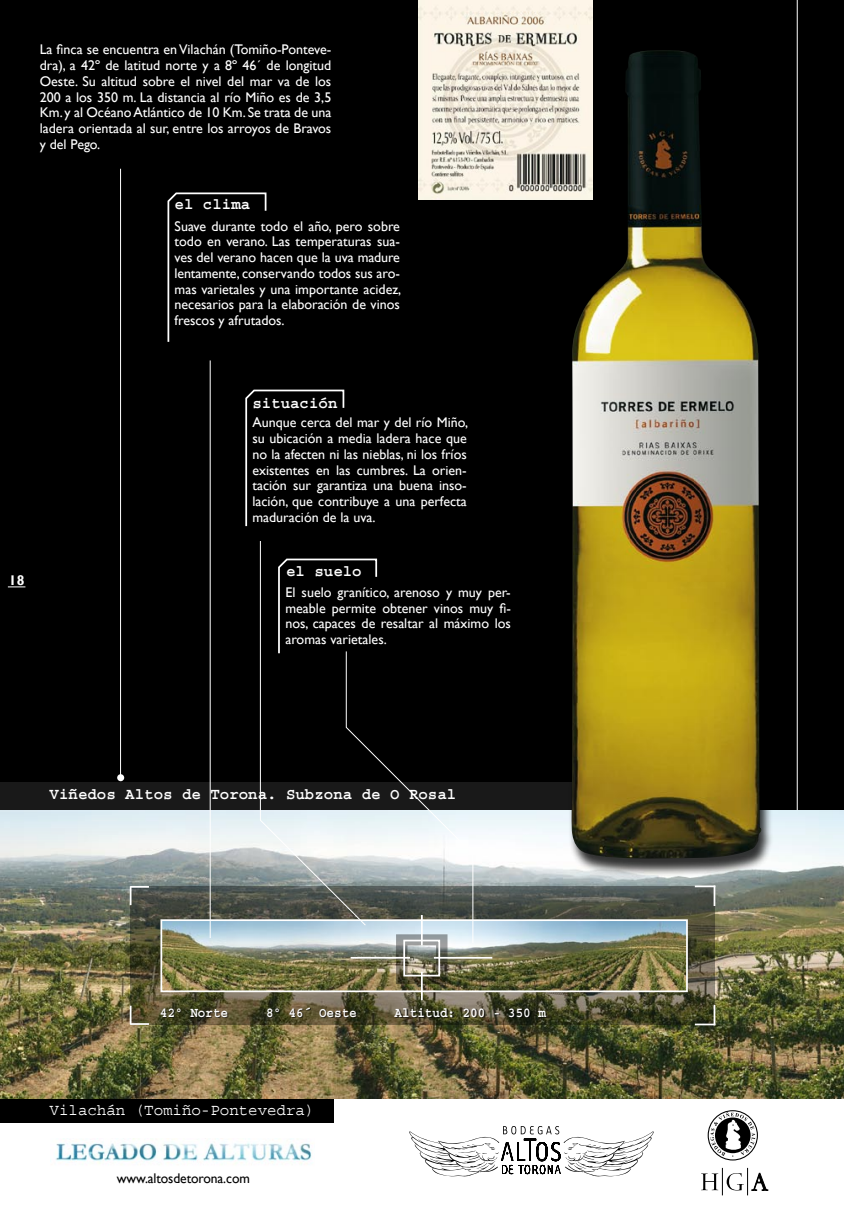
<style>
.page{position:relative;width:844px;height:1216px;background:#fff}
.page>*{position:absolute;margin:0;border:0;box-sizing:border-box;transform-origin:0 0}
.t1{font:700 15.75px "Courier Std";color:#fff}
.t2{font:15.75px "Courier Std";color:#fff}
.t3{font:14px/15.8px "Gill Sans";color:#fff;text-align:justify}
.t4{font:700 14px "Courier Std";color:#fff;scale:.9 1}
.t5{font:14px "Gill Sans";letter-spacing:-.005em;color:#000}
.t6{font:700 14px "Gill Sans";color:#fff}
</style>
<div class="page">
<div style="left:0;top:0;width:843px;height:1123px;background:#000"></div>
<img style="left:0;top:810px;width:843px;height:288px">
<div style="left:334px;top:1098px;width:509px;height:43px;background:#fff"></div>
<hr style="left:796px;top:0;width:1px;height:810px;background:#fff">
<hr style="left:120px;top:169px;width:1px;height:607px;background:#fff">
<div style="left:117px;top:774px;width:7px;height:7px;background:#fff;border-radius:50%"></div>
<div style="left:0;top:782px;width:734px;height:29px;background:#191919"></div>
<div style="left:166px;top:192px;width:101px;height:151px;background:#000"></div>
<div style="left:244px;top:389px;width:101px;height:139px;background:#000"></div>
<svg style="left:130px;top:886px;width:584px;height:138px;background:#50503d"></svg>
<img style="left:163px;top:922px;width:521px;height:67px">
<div style="left:160px;top:919px;width:527px;height:73px;border:2px solid #fff"></div>
<hr style="left:434px;top:956px;width:58px;height:2px;background:#fff">
<svg style="left:130px;top:885px;width:19px;height:20px"></svg>
<svg style="left:130px;top:1005px;width:19px;height:19px"></svg>
<svg style="left:695px;top:885px;width:20px;height:20px"></svg>
<svg style="left:695px;top:1005px;width:20px;height:20px"></svg>
<div style="left:161px;top:1007px;width:387px;height:10px;background:#000;opacity:.75"></div>
<svg style="left:707px;top:1110px;width:50px;height:50px"></svg>
<svg style="left:701px;top:1167px;width:66px;height:28px"></svg>
<svg style="left:259px;top:540px;width:107px;height:386px;background:#383a3a"></svg>
<svg style="left:277px;top:557px;width:196px;height:443px;background:#494b48"></svg>
<hr style="left:210px;top:360px;width:1px;height:578px;background:#fff">
<img style="left:419px;top:0;width:173px;height:199px">
<img style="left:50px;top:1138px;width:262px;height:27px">
<div style="left:568px;top:52px;width:205px;height:824px;background:#000;opacity:.8"></div>
<img style="left:570px;top:50px;width:191px;height:808px">
<svg style="left:8px;top:586px;width:17px;height:1px"></svg>
<svg style="left:409px;top:1126px;width:244px;height:50px"></svg>
<p class="t3" style="left:40px;top:42px;width:293px">La finca se encuentra en Vilachán (Tomiño-Ponteve&shy;dra), a 42º de latitud norte y a 8º 46´ de longitud Oeste. Su altitud sobre el nivel del mar va de los 200 a los 350 m. La distancia al río Miño es de 3,5<br>Km. y al Océano Atlántico de 10 Km. Se trata de una ladera orientada al sur, entre los arroyos de Bravos y del Pego.</p>
<p class="t1" style="left:174px;top:196px;width:77px">el clima</p>
<p class="t3" style="left:174px;top:218px;width:228px">Suave durante todo el año, pero sobre todo en verano. Las temperaturas sua&shy;ves del verano hacen que la uva madure lentamente, conservando todos sus aro&shy;mas varietales y una importante acidez, necesarios para la elaboración de vinos frescos y afrutados.</p>
<p class="t6" style="left:9px;top:571px;width:17px">18</p>
<p class="t1" style="left:252px;top:394px;width:87px">situación</p>
<p class="t3" style="left:252px;top:415px;width:217px">Aunque cerca del mar y del río Miño, su ubicación a media ladera hace que no la afecten ni las nieblas, ni los fríos existentes en las cumbres. La orien&shy;tación sur garantiza una buena inso&shy;lación, que contribuye a una perfecta maduración de la uva.</p>
<p class="t1" style="left:286px;top:562px;width:77px">el suelo</p>
<p class="t3" style="left:285px;top:584px;width:227px">El suelo granítico, arenoso y muy per&shy;meable permite obtener vinos muy fi&shy;nos, capaces de resaltar al máximo los aromas varietales.</p>
<p class="t1" style="left:50px;top:785px;width:408px">Viñedos Altos de Torona. Subzona de O Rosal</p>
<p class="t4" style="left:160px;top:1004px;width:77px">42º Norte</p>
<p class="t4" style="left:266px;top:1004px;width:102px">8º 46´ Oeste</p>
<p class="t4" style="left:394px;top:1004px;width:170px">Altitud: 200 - 350 m</p>
<p class="t2" style="left:50px;top:1101px;width:266px">Vilachán (Tomiño-Pontevedra)</p>
<p class="t5" style="left:117px;top:1169px;width:135px">www.altosdetorona.com</p>
</div>
